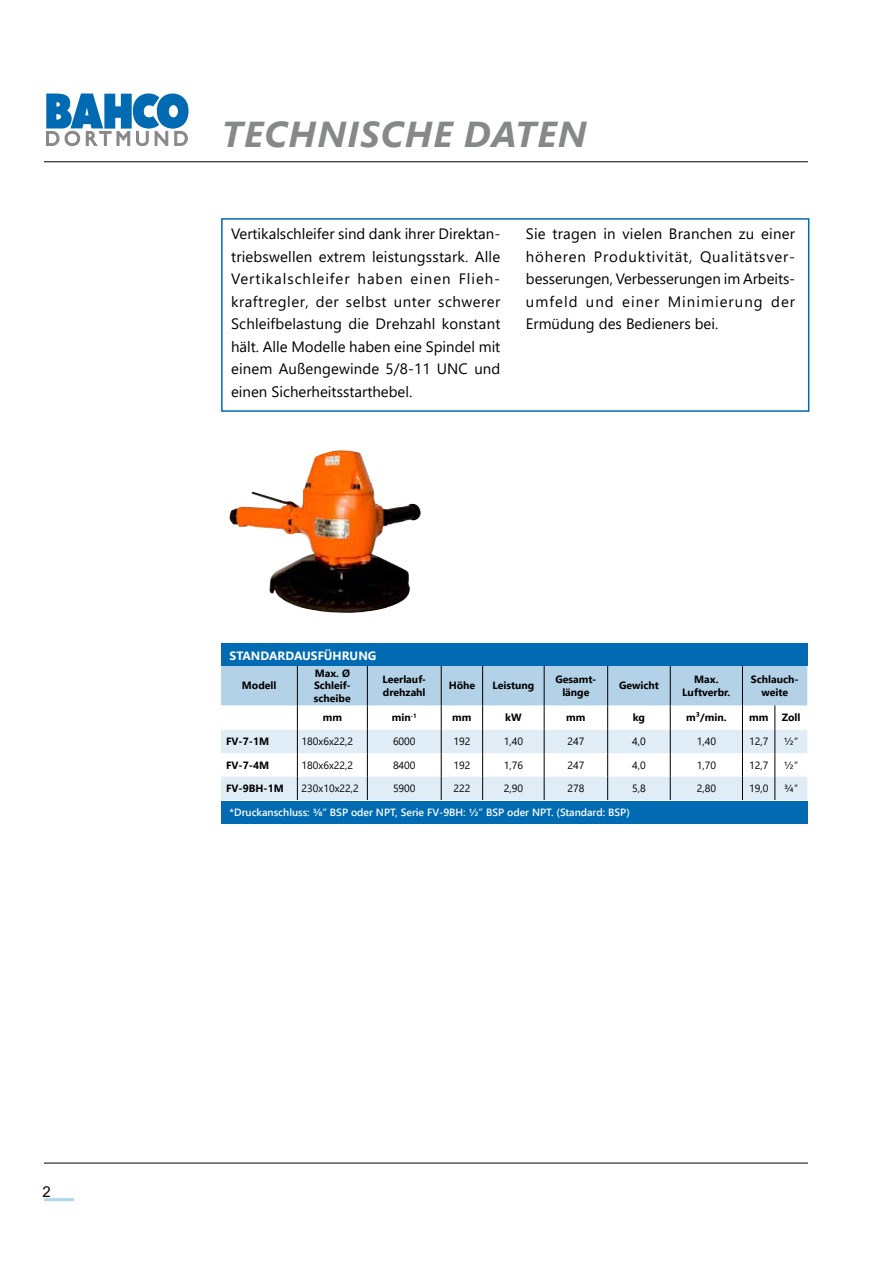
<style>
.page{position:relative;width:893px;height:1263px;background:#fff}
.page>*{position:absolute;margin:0;border:0;box-sizing:border-box;transform-origin:0 0}
.t1{font:italic 700 36px "Segoe UI";letter-spacing:.035em;color:#87888a}
.t2{font:15px/22.5px "Segoe UI";color:#000;text-align:justify}
.t3{font:15px "Arial";color:#000}
.t4{font:700 12px "Segoe UI";color:#fff}
.t5{font:700 10.5px/12.6px "Segoe UI";color:#000;text-align:center}
.t6{font:10.5px "Segoe UI";color:#000}
.t7{font:600 10.5px "Segoe UI";color:#fff}
</style>
<div class="page">
<hr style="left:44px;top:162px;width:764px;height:1px;background:#000">
<hr style="left:44px;top:1198px;width:30px;height:3px;background:#add7ed">
<hr style="left:44px;top:1163px;width:764px;height:1px;background:#000">
<svg style="left:46px;top:93px;width:143px;height:54px"></svg>
<div style="left:221px;top:218px;width:588px;height:194px;border:2px solid #006ab3"></div>
<svg style="left:221px;top:666px;width:586px;height:134px"></svg>
<div style="left:221px;top:643px;width:587px;height:23px;background:#006ab3"></div>
<div style="left:221px;top:801px;width:587px;height:23px;background:#006ab3"></div>
<img style="left:229px;top:450px;width:192px;height:163px">
<p class="t3" style="left:42px;top:1181px;width:10px">2</p>
<h1 class="t1" style="left:222px;top:100px;width:366px">TECHNISCHE DATEN</h1>
<p class="t2" style="left:231px;top:221px;width:271px">Vertikalschleifer sind dank ihrer Direktan&shy;triebswellen extrem leistungsstark. Alle Vertikalschleifer haben einen Flieh&shy;kraftregler, der selbst unter schwerer Schleifbelastung die Drehzahl konstant hält. Alle Modelle haben eine Spindel mit einem Außengewinde 5/8-11 UNC und einen Sicherheitsstarthebel.</p>
<p class="t2" style="left:526px;top:221px;width:271px">Sie tragen in vielen Branchen zu einer höheren Produktivität, Qualitätsver&shy;besserungen, Verbesserungen im Arbeits&shy;umfeld und einer Minimierung der Ermüdung des Bedieners bei.</p>
<p class="t4" style="left:230px;top:644px;width:148px">STANDARDAUSFÜHRUNG</p>
<p class="t5" style="left:242px;top:678px;width:36px">Modell</p>
<p class="t5" style="left:314px;top:666px;width:38px;text-align:justify">Max. Ø Schleif&shy;scheibe</p>
<p class="t5" style="left:382px;top:672px;width:45px;text-align:left">Leerlauf&shy;drehzahl</p>
<p class="t5" style="left:449px;top:678px;width:28px">Höhe</p>
<p class="t5" style="left:492px;top:678px;width:43px">Leistung</p>
<p class="t5" style="left:555px;top:672px;width:42px">Gesamt&shy;länge</p>
<p class="t5" style="left:619px;top:678px;width:41px">Gewicht</p>
<p class="t5" style="left:682px;top:672px;width:50px">Max.<br>Luftverbr.</p>
<p class="t5" style="left:751px;top:672px;width:49px">Schlauch&shy;weite</p>
<p class="t5" style="left:323px;top:711px;width:21px">mm</p>
<p class="t5" style="left:392px;top:711px;width:26px">min<sup>-1</sup></p>
<p class="t5" style="left:452px;top:711px;width:21px">mm</p>
<p class="t5" style="left:505px;top:711px;width:18px">kW</p>
<p class="t5" style="left:566px;top:711px;width:21px">mm</p>
<p class="t5" style="left:633px;top:711px;width:14px">kg</p>
<p class="t5" style="left:686px;top:711px;width:42px">m³/min.</p>
<p class="t5" style="left:749px;top:711px;width:21px">mm</p>
<p class="t5" style="left:782px;top:711px;width:20px">Zoll</p>
<p class="t5" style="left:226px;top:734px;width:45px">FV-7-1M</p>
<p class="t6" style="left:302px;top:732px;width:53px">180x6x22,2</p>
<p class="t6" style="left:393px;top:732px;width:24px">6000</p>
<p class="t6" style="left:453px;top:732px;width:18px">192</p>
<p class="t6" style="left:504px;top:732px;width:21px">1,40</p>
<p class="t6" style="left:567px;top:732px;width:18px">247</p>
<p class="t6" style="left:632px;top:732px;width:15px">4,0</p>
<p class="t6" style="left:697px;top:732px;width:21px">1,40</p>
<p class="t6" style="left:749px;top:732px;width:21px">12,7</p>
<p class="t6" style="left:784px;top:732px;width:15px">½“</p>
<p class="t5" style="left:226px;top:758px;width:45px">FV-7-4M</p>
<p class="t6" style="left:302px;top:755px;width:53px">180x6x22,2</p>
<p class="t6" style="left:393px;top:755px;width:24px">8400</p>
<p class="t6" style="left:453px;top:755px;width:18px">192</p>
<p class="t6" style="left:504px;top:755px;width:21px">1,76</p>
<p class="t6" style="left:567px;top:755px;width:18px">247</p>
<p class="t6" style="left:632px;top:755px;width:15px">4,0</p>
<p class="t6" style="left:697px;top:755px;width:21px">1,70</p>
<p class="t6" style="left:749px;top:755px;width:21px">12,7</p>
<p class="t6" style="left:784px;top:755px;width:15px">½“</p>
<p class="t5" style="left:226px;top:781px;width:59px">FV-9BH-1M</p>
<p class="t6" style="left:302px;top:778px;width:59px">230x10x22,2</p>
<p class="t6" style="left:393px;top:778px;width:24px">5900</p>
<p class="t6" style="left:453px;top:778px;width:18px">222</p>
<p class="t6" style="left:504px;top:778px;width:21px">2,90</p>
<p class="t6" style="left:567px;top:778px;width:18px">278</p>
<p class="t6" style="left:632px;top:778px;width:15px">5,8</p>
<p class="t6" style="left:697px;top:778px;width:21px">2,80</p>
<p class="t6" style="left:749px;top:778px;width:21px">19,0</p>
<p class="t6" style="left:784px;top:778px;width:15px">¾“</p>
<p class="t7" style="left:230px;top:803px;width:402px">*Druckanschluss: ⅜“ BSP oder NPT, Serie FV-9BH: ½“ BSP oder NPT. (Standard: BSP)</p>
</div>
